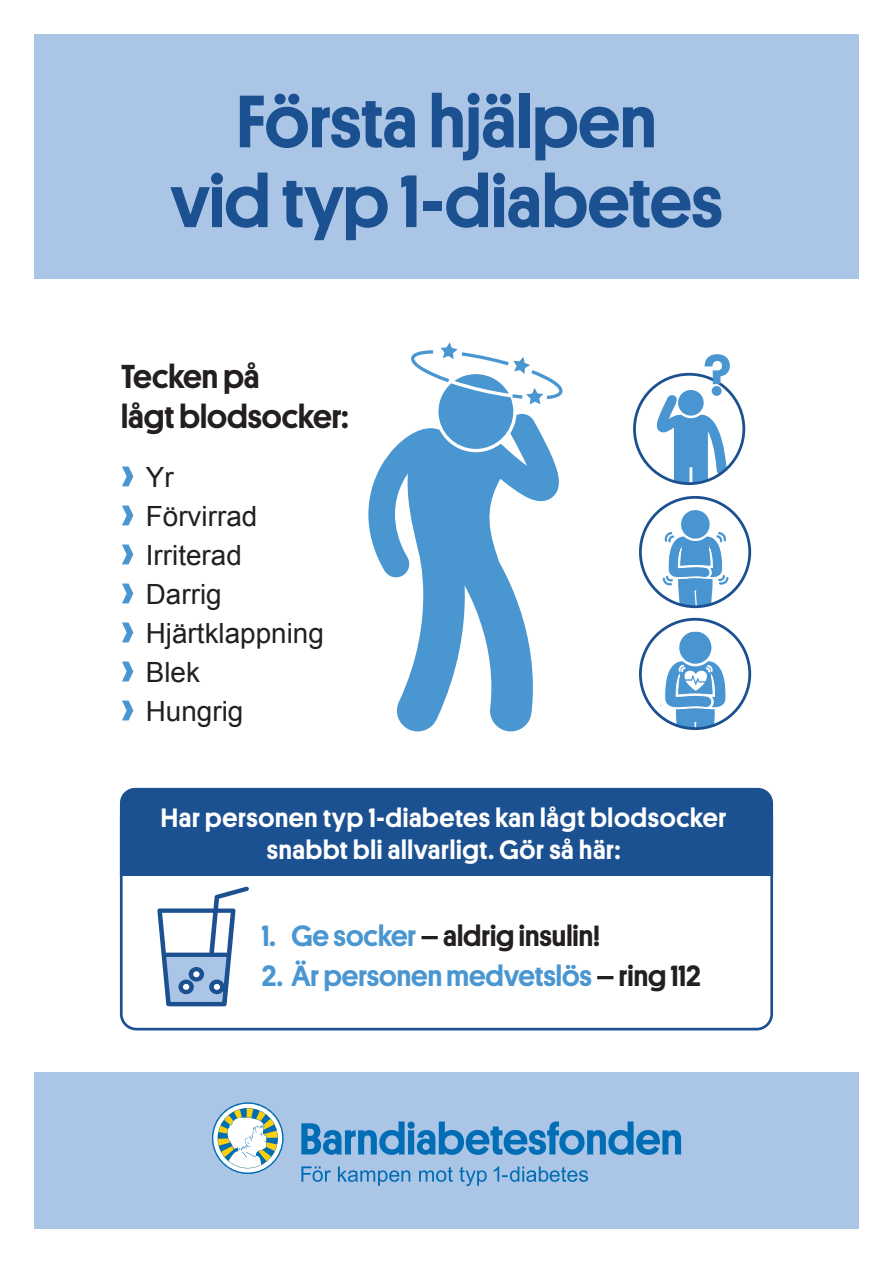
<style>
.page{position:relative;width:893px;height:1263px;background:#fff}
.page>*{position:absolute;margin:0;border:0;box-sizing:border-box;transform-origin:0 0}
.t1{font:500 74.7px/79.8px "Platform";letter-spacing:-.005em;color:#1b5091;text-align:center}
.t2{font:500 58.5px "Platform";color:#4a96d1}
.t3{font:500 33.45px/40px "Platform";color:#231f20}
.t4{font:500 29.4px "Platform";color:#4a96d1}
.t5{font:500 29.4px "Platform";color:#231f20}
.t6{font:27.9px "Arial";color:#231f20}
.t7{font:500 26.85px/32.1px "Platform";letter-spacing:.025em;color:#fff;text-align:center}
.s1{font-family:"Platform";font-weight:500;font-size:58.5px;color:#4a96d1}
.s2{color:#4a96d1}
.s3{color:#231f20}
</style>
<div class="page">
<div style="left:120px;top:800px;width:653px;height:230px;border:3px solid #1b5091;border-radius:15px"></div>
<div style="left:34px;top:1073px;width:825px;height:156px;background:#abc5e6"></div>
<svg style="left:301px;top:1121px;width:380px;height:65px"></svg>
<svg style="left:212px;top:1102px;width:72px;height:72px"></svg>
<div style="left:34px;top:34px;width:825px;height:245px;background:#abc5e6"></div>
<svg style="left:368px;top:434px;width:191px;height:297px;fill:#4a96d1"></svg>
<svg style="left:411px;top:342px;width:152px;height:107px"></svg>
<div style="left:678px;top:390px;width:26px;height:26px;background:#4995d1;border-radius:50%"></div>
<svg style="left:657px;top:394px;width:70px;height:90px"></svg>
<div style="left:633px;top:373px;width:112px;height:112px;border:3px solid #1b5091;border-radius:50%"></div>
<div style="left:681px;top:510px;width:29px;height:29px;background:#4995d1;border-radius:50%"></div>
<svg style="left:662px;top:532px;width:67px;height:75px"></svg>
<div style="left:639px;top:496px;width:112px;height:112px;border:3px solid #1b5091;border-radius:50%"></div>
<div style="left:679px;top:631px;width:32px;height:33px;background:#4995d1;border-radius:50%"></div>
<svg style="left:664px;top:660px;width:63px;height:69px"></svg>
<div style="left:639px;top:618px;width:112px;height:112px;border:3px solid #1b5091;border-radius:50%"></div>
<div style="left:120px;top:788px;width:653px;height:88px;background:#1b5091"></div>
<svg style="left:157px;top:886px;width:92px;height:120px"></svg>
<p class="t1" style="left:170px;top:77px;width:554px">Första hjälpen<br>vid typ 1-diabetes</p>
<p class="t3" style="left:121px;top:354px;width:229px">Tecken på<br>lågt blodsocker:</p>
<p class="t6" style="left:121px;top:458px;width:54px"><span class="s1">›</span> Yr</p>
<p class="t6" style="left:121px;top:497px;width:138px"><span class="s1">›</span> Förvirrad</p>
<p class="t6" style="left:121px;top:537px;width:122px"><span class="s1">›</span> Irriterad</p>
<p class="t6" style="left:121px;top:576px;width:102px"><span class="s1">›</span> Darrig</p>
<p class="t6" style="left:121px;top:615px;width:204px"><span class="s1">›</span> Hjärtklappning</p>
<p class="t6" style="left:121px;top:654px;width:80px"><span class="s1">›</span> Blek</p>
<p class="t6" style="left:121px;top:693px;width:124px"><span class="s1">›</span> Hungrig</p>
<p class="t2" style="left:703px;top:332px;width:29px">?</p>
<p class="t7" style="left:161px;top:800px;width:567px">Har personen typ 1-diabetes kan lågt blodsocker snabbt bli allvarligt. Gör så här:</p>
<p class="t5" style="left:262px;top:914px;width:340px"><span class="s2">1. Ge socker</span>–aldrig insulin!</p>
<p class="t4" style="left:262px;top:955px;width:440px">2. Är personen medvetslös<span class="s3">–ring 112</span></p>
</div>
